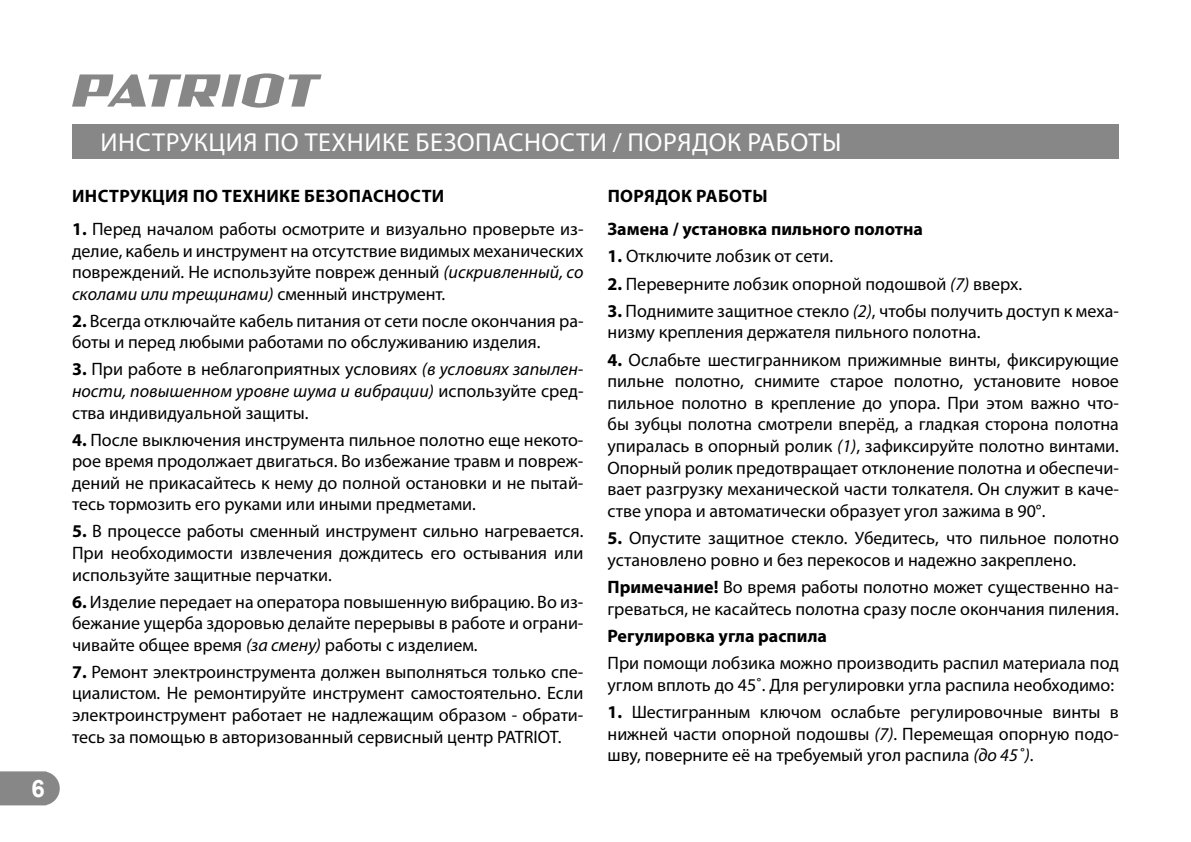
<style>
.page{position:relative;width:1191px;height:842px;background:#fff}
.page>*{position:absolute;margin:0;border:0;box-sizing:border-box;transform-origin:0 0}
.t1{font:26px "Myriad Pro";letter-spacing:.02em;color:#fff}
.t2{font:700 24px "Arial";color:#fff}
.t3{font:18px/21.6px "Myriad Pro";color:#000;text-align:justify}
.t4{font:700 18px/33px "Myriad Pro";color:#000}
.t5{font:700 18px "Myriad Pro";letter-spacing:.02em;color:#000}
.s1{font-weight:700}
.s2{font-style:italic}
</style>
<div class="page">
<svg style="left:0;top:771px;width:60px;height:34px;background:#8f8f8f"></svg>
<svg style="left:72px;top:73px;width:249px;height:35px"></svg>
<div style="left:72px;top:124px;width:1047px;height:34px;background:#878787"></div>
<h2 class="t2" style="left:31px;top:772px;width:15px">6</h2>
<h1 class="t1" style="left:101px;top:126px;width:742px">ИНСТРУКЦИЯ ПО ТЕХНИКЕ БЕЗОПАСНОСТИ / ПОРЯДОК РАБОТЫ</h1>
<p class="t5" style="left:72px;top:186px;width:373px">ИНСТРУКЦИЯ ПО ТЕХНИКЕ БЕЗОПАСНОСТИ</p>
<p class="t3" style="left:72px;top:218px;width:513px"><span class="s1">1.</span> Перед началом работы осмотрите и визуально проверьте из&shy;делие, кабель и инструмент на отсутствие видимых механических повреждений. Не используйте повреж денный <span class="s2">(искривленный, со сколами или трещинами)</span> сменный инструмент.</p>
<p class="t3" style="left:72px;top:310px;width:513px"><span class="s1">2.</span> Всегда отключайте кабель питания от сети после окончания ра&shy;боты и перед любыми работами по обслуживанию изделия.</p>
<p class="t3" style="left:72px;top:358px;width:513px"><span class="s1">3.</span> При работе в неблагоприятных условиях <span class="s2">(в условиях запылен&shy;ности, повышенном уровне шума и вибрации)</span> используйте сред&shy;ства индивидуальной защиты.</p>
<p class="t3" style="left:72px;top:428px;width:513px"><span class="s1">4.</span> После выключения инструмента пильное полотно еще некото&shy;рое время продолжает двигаться. Во избежание травм и повреж&shy;дений не прикасайтесь к нему до полной остановки и не пытай&shy;тесь тормозить его руками или иными предметами.</p>
<p class="t3" style="left:72px;top:520px;width:513px"><span class="s1">5.</span> В процессе работы сменный инструмент сильно нагревается.<br>При необходимости извлечения дождитесь его остывания или используйте защитные перчатки.</p>
<p class="t3" style="left:72px;top:590px;width:513px"><span class="s1">6.</span> Изделие передает на оператора повышенную вибрацию. Во из&shy;бежание ущерба здоровью делайте перерывы в работе и ограни&shy;чивайте общее время <span class="s2">(за смену)</span> работы с изделием.</p>
<p class="t3" style="left:72px;top:661px;width:513px"><span class="s1">7.</span> Ремонт электроинструмента должен выполняться только спе&shy;циалистом. Не ремонтируйте инструмент самостоятельно. Если электроинструмент работает не надлежащим образом - обрати&shy;тесь за помощью в авторизованный сервисный центр PATRIOT.</p>
<p class="t4" style="left:607px;top:180px;width:317px">ПОРЯДОК РАБОТЫ<br>Замена / установка пильного полотна</p>
<p class="t3" style="left:607px;top:245px;width:227px"><span class="s1">1.</span> Отключите лобзик от сети.</p>
<p class="t3" style="left:607px;top:272px;width:416px"><span class="s1">2.</span> Переверните лобзик опорной подошвой <span class="s2">(7)</span> вверх.</p>
<p class="t3" style="left:607px;top:300px;width:513px"><span class="s1">3.</span> Поднимите защитное стекло <span class="s2">(2)</span>, чтобы получить доступ к меха&shy;низму крепления держателя пильного полотна.</p>
<p class="t3" style="left:607px;top:348px;width:513px"><span class="s1">4.</span> Ослабьте шестигранником прижимные винты, фиксирующие пильне полотно, снимите старое полотно, установите новое пильное полотно в крепление до упора. При этом важно что&shy;бы зубцы полотна смотрели вперёд, а гладкая сторона полотна упиралась в опорный ролик <span class="s2">(1)</span>, зафиксируйте полотно винтами.<br>Опорный ролик предотвращает отклонение полотна и обеспечи&shy;вает разгрузку механической части толкателя. Он служит в каче&shy;стве упора и автоматически образует угол зажима в 90°.</p>
<p class="t3" style="left:607px;top:527px;width:513px"><span class="s1">5.</span> Опустите защитное стекло. Убедитесь, что пильное полотно установлено ровно и без перекосов и надежно закреплено.</p>
<p class="t3" style="left:607px;top:576px;width:513px"><span class="s1">Примечание!</span> Во время работы полотно может существенно на&shy;греваться, не касайтесь полотна сразу после окончания пиления.</p>
<p class="t4" style="left:607px;top:619px;width:221px">Регулировка угла распила</p>
<p class="t3" style="left:607px;top:652px;width:513px">При помощи лобзика можно производить распил материала под углом вплоть до 45˚. Для регулировки угла распила необходимо:</p>
<p class="t3" style="left:607px;top:701px;width:513px"><span class="s1">1.</span> Шестигранным ключом ослабьте регулировочные винты в нижней части опорной подошвы <span class="s2">(7)</span>. Перемещая опорную подо&shy;шву, поверните её на требуемый угол распила <span class="s2">(до 45˚)</span>.</p>
</div>
